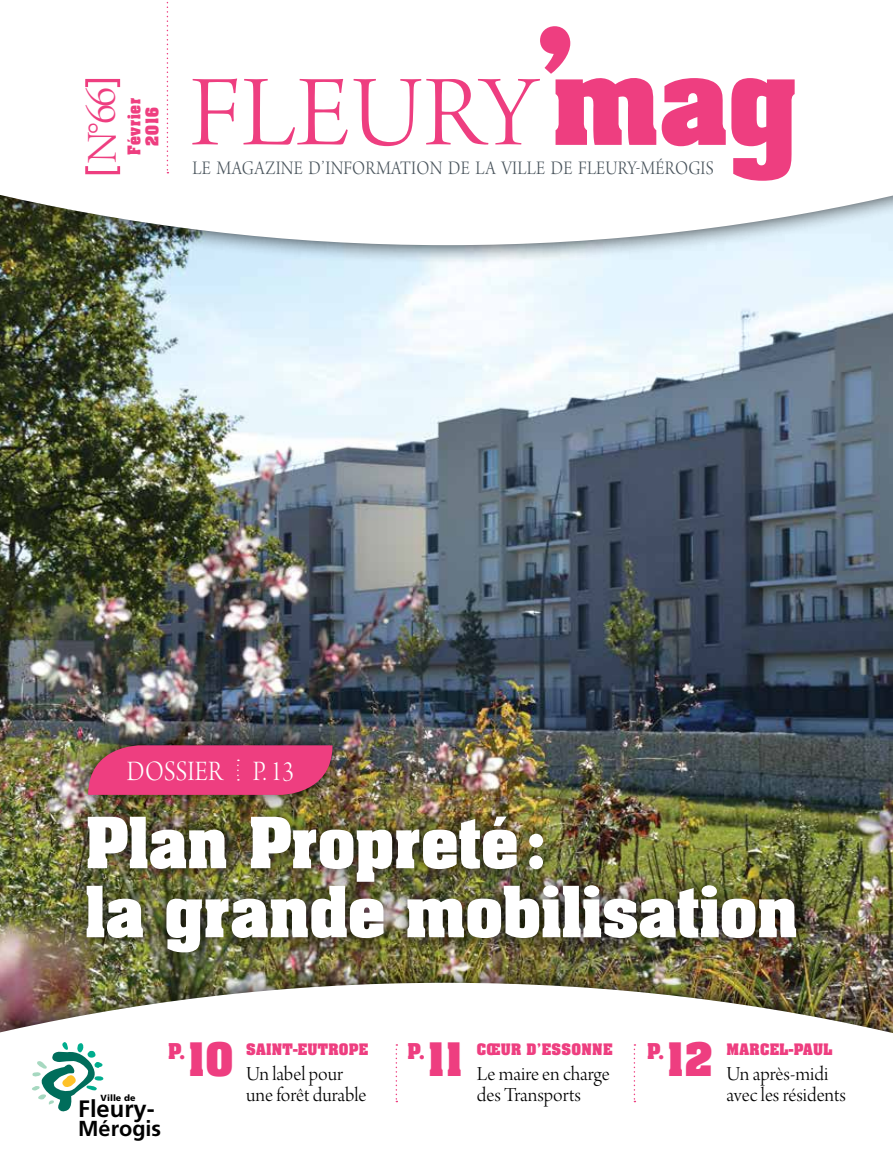
<style>
.page{position:relative;width:893px;height:1170px;background:#fff}
.page>*{position:absolute;margin:0;border:0;box-sizing:border-box;transform-origin:0 0}
.t1{font:700 60px/69px "Aachen Std";color:#fff}
.t2{font:45px "Arno Pro Light Display";color:#ee3e80}
.t3{font:29.7px "Arno Pro Light Display";letter-spacing:.01em;color:#fff;scale:.89 1}
.t4{font:700 23.7px "Frutiger";color:#000}
.t5{font:700 21.75px "Frutiger";color:#000}
.t6{font:21px/21px "Arno Pro Light Display";color:#000}
.t7{font:20.25px "Arno Pro Light Display";letter-spacing:.01em;color:#48535b;scale:.9 1}
.t8{font:700 18.6px "Aachen Std";color:#ee3e80}
.t9{font:700 15px/18px "Aachen Std";letter-spacing:.05em;color:#ee3e80;text-align:center;scale:.95 1}
.t10{font:700 13.5px "Aachen Std";letter-spacing:.02em;color:#ee3e80}
.t11{font:900 8.85px "Frutiger";color:#000}
.s1{font-size:39.3px}
</style>
<div class="page">
<img style="left:0;top:264px;width:893px;height:700px">
<div style="left:68px;top:798px;width:746px;height:172px;background:#000;opacity:.8"></div>
<div style="left:70px;top:726px;width:280px;height:87px;background:#000;opacity:.8"></div>
<svg style="left:88px;top:745px;width:245px;height:49px;background:#e1417a"></svg>
<div style="left:0;top:0;width:893px;height:264px;background:#000;opacity:.8"></div>
<svg style="left:0;top:0;width:893px;height:245px"></svg>
<svg style="left:167px;top:0;width:1px;height:173px"></svg>
<svg style="left:85px;top:166px;width:35px;height:8px"></svg>
<svg style="left:85px;top:79px;width:35px;height:8px"></svg>
<svg style="left:192px;top:26px;width:603px;height:155px"></svg>
<div style="left:0;top:964px;width:893px;height:205px;background:#000;opacity:.8"></div>
<svg style="left:0;top:982px;width:893px;height:187px"></svg>
<svg style="left:396px;top:1044px;width:1px;height:58px"></svg>
<svg style="left:634px;top:1044px;width:1px;height:58px"></svg>
<svg style="left:32px;top:1041px;width:71px;height:70px"></svg>
<h2 class="t2" style="left:77px;top:163px;width:78px;rotate:-90deg">N°66</h2>
<p class="t9" style="left:125px;top:155px;width:62px;rotate:-90deg">Février<br>2016</p>
<p class="t7" style="left:192px;top:157px;width:573px">LE MAGAZINE D’INFORMATION DE LA VILLE DE FLEURY-MÉRO GIS</p>
<h3 class="t3" style="left:127px;top:755px;width:189px">dossier p. 13</h3>
<h1 class="t1" style="left:85px;top:809px;width:714px">Plan Propreté:<br>la grande mobilisation</h1>
<p class="t8" style="left:168px;top:1037px;width:66px">P.<span class="s1">10</span></p>
<p class="t10" style="left:246px;top:1038px;width:124px">SAINT-EUTROPE</p>
<p class="t8" style="left:647px;top:1037px;width:68px">P.<span class="s1">12</span></p>
<p class="t10" style="left:727px;top:1038px;width:108px">marcel-Paul</p>
<p class="t8" style="left:408px;top:1037px;width:57px">P.<span class="s1">11</span></p>
<p class="t10" style="left:477px;top:1038px;width:76px">cœur d’essonne</p>
<p class="t6" style="left:246px;top:1064px;width:122px">Un label pour une forêt durable</p>
<p class="t6" style="left:477px;top:1064px;width:134px">Le maire en charge des Transports</p>
<p class="t6" style="left:727px;top:1064px;width:103px">Un après-midi</p>
<p class="t11" style="left:101px;top:1092px;width:36px">Ville de</p>
<p class="t6" style="left:727px;top:1085px;width:121px">avec les résidents</p>
<p class="t4" style="left:78px;top:1094px;width:78px">Fleury-</p>
<p class="t5" style="left:78px;top:1114px;width:85px">Mérogis</p>
</div>
